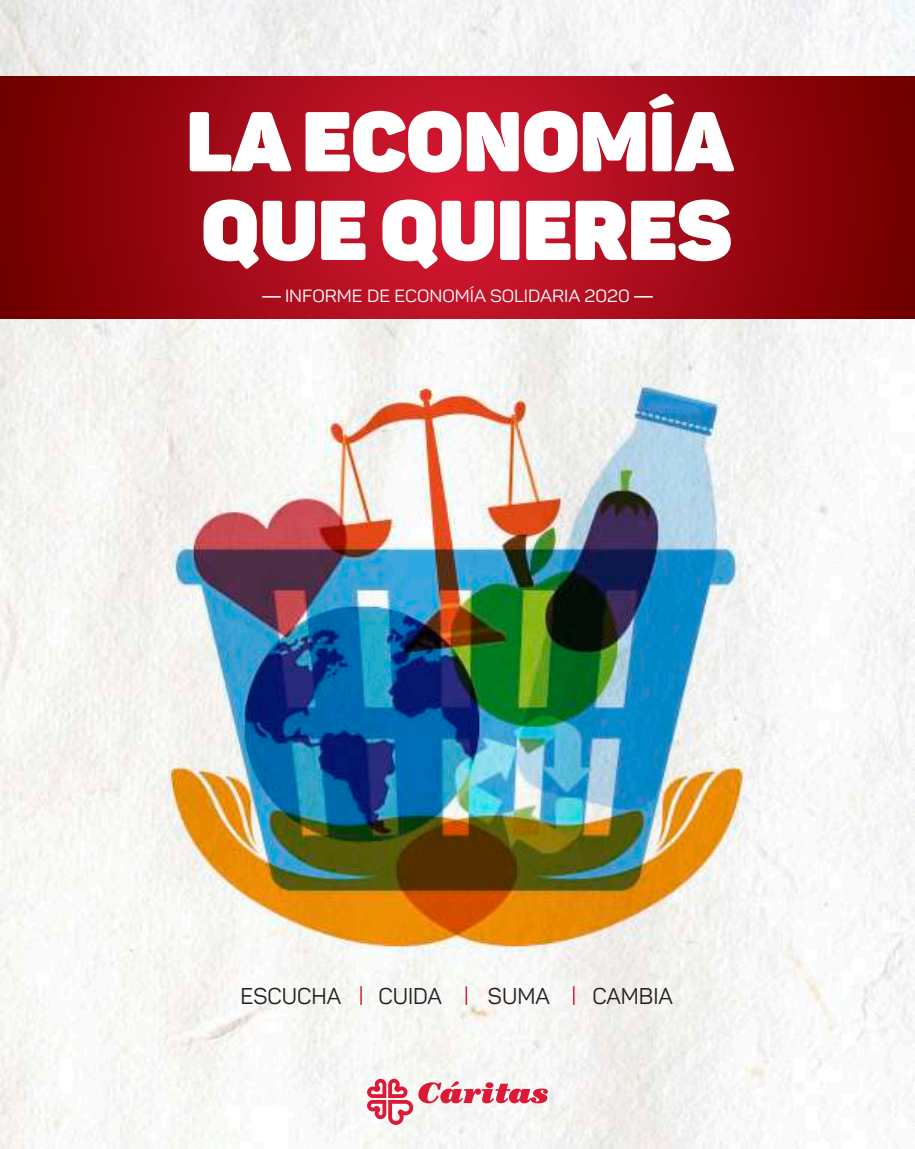
<style>
.page{position:relative;width:915px;height:1149px;background:#fff}
.page>*{position:absolute;margin:0;border:0;box-sizing:border-box;transform-origin:0 0}
.t1{font:800 83.4px/88.7px "Panton";color:#fff}
.t2{font:22.5px "Panton";color:#231f20}
.t3{font:17.4px "Panton";color:#fff;scale:1.07 1}
</style>
<div class="page">
<img style="left:0;top:0;width:914px;height:1148px">
<svg style="left:367px;top:1078px;width:180px;height:46px"></svg>
<svg style="left:0;top:77px;width:914px;height:241px;background:#a10a16"></svg>
<svg style="left:262px;top:296px;width:19px;height:1px"></svg>
<svg style="left:634px;top:296px;width:18px;height:1px"></svg>
<svg style="left:360px;top:985px;width:2px;height:19px"></svg>
<svg style="left:465px;top:985px;width:2px;height:19px"></svg>
<svg style="left:573px;top:985px;width:1px;height:19px"></svg>
<h1 class="t1" style="left:186px;top:96px;width:548px">LA ECONOMÍA<br>QUE QUIERES</h1>
<p class="t3" style="left:285px;top:285px;width:324px">INFORME DE ECONOMÍA SOLIDARIA 2020</p>
<p class="t2" style="left:240px;top:981px;width:102px">ESCUCHA</p>
<p class="t2" style="left:378px;top:981px;width:65px">CUIDA</p>
<p class="t2" style="left:487px;top:981px;width:63px">SUMA</p>
<p class="t2" style="left:592px;top:981px;width:82px">CAMBIA</p>
</div>
